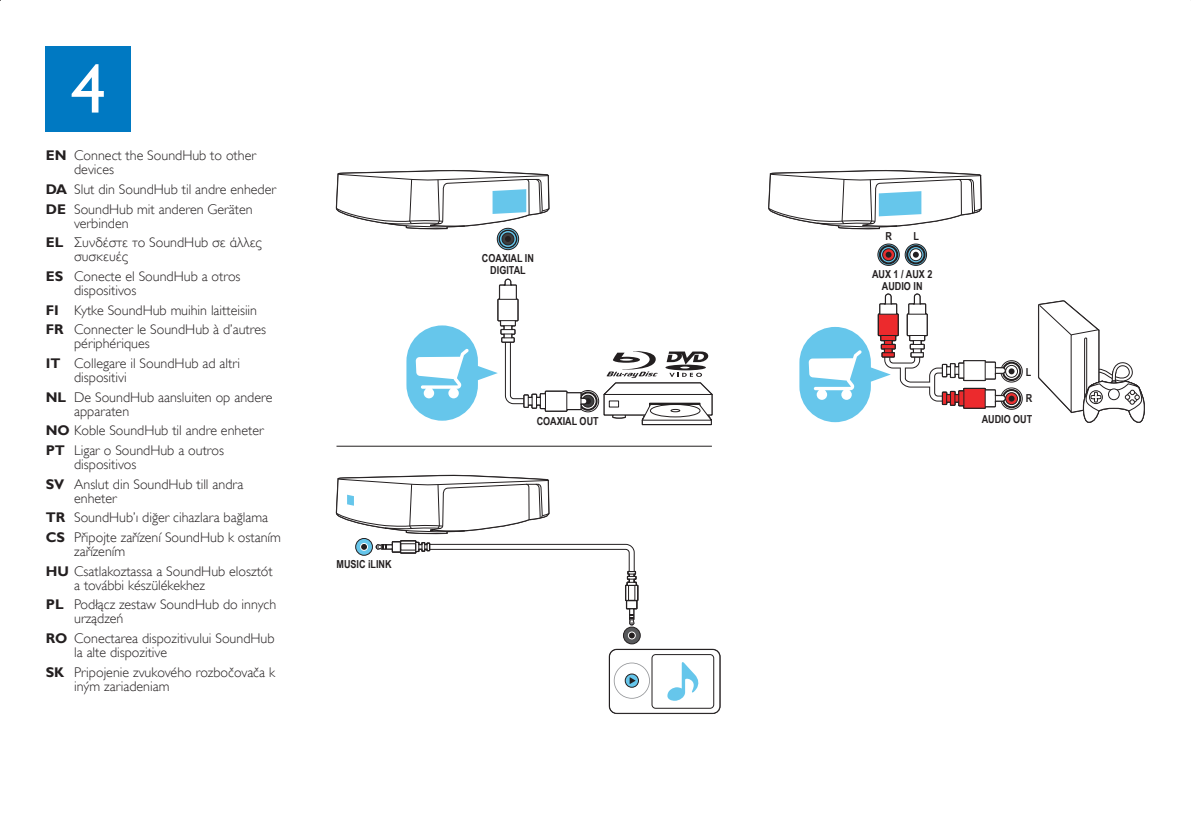
<style>
.page{position:relative;width:1191px;height:839px;background:#fff}
.page>*{position:absolute;margin:0;border:0;box-sizing:border-box;transform-origin:0 0}
.t1{font:70px "Gill Sans Alt One WGL";color:#fff}
.t2{font:14px/19.6px "Gill Sans Alt One WGL Light";color:#231f20}
.t3{font:700 11px/12px "Arial Narrow";color:#231f20;text-align:center}
.s1{font-family:"Gill Sans Alt One WGL";font-weight:700}
</style>
<div class="page">
<div style="left:1002px;top:389px;width:19px;height:19px;border:2px solid #231f20;border-radius:50%"></div>
<div style="left:1005px;top:393px;width:12px;height:12px;border:1px solid #231f20;border-radius:50%"></div>
<div style="left:1000px;top:388px;width:22px;height:22px;border:1px solid #231f20;border-radius:50%"></div>
<div style="left:1002px;top:362px;width:19px;height:19px;border:2px solid #231f20;border-radius:50%"></div>
<div style="left:1005px;top:365px;width:13px;height:13px;border:1px solid #231f20;border-radius:50%"></div>
<div style="left:1000px;top:360px;width:22px;height:22px;border:1px solid #231f20;border-radius:50%"></div>
<svg style="left:877px;top:293px;width:137px;height:117px"></svg>
<svg style="left:1038px;top:300px;width:107px;height:123px"></svg>
<svg style="left:878px;top:244px;width:21px;height:21px"></svg>
<div style="left:877px;top:244px;width:22px;height:22px;border:1px solid #231f20;border-radius:50%"></div>
<div style="left:879px;top:245px;width:19px;height:19px;border:2px solid #231f20;border-radius:50%"></div>
<svg style="left:882px;top:249px;width:12px;height:12px"></svg>
<div style="left:882px;top:249px;width:12px;height:12px;border:1px solid #231f20;border-radius:50%"></div>
<svg style="left:885px;top:252px;width:6px;height:6px"></svg>
<svg style="left:905px;top:244px;width:21px;height:21px"></svg>
<div style="left:904px;top:244px;width:23px;height:22px;border:1px solid #231f20;border-radius:50%"></div>
<div style="left:906px;top:245px;width:19px;height:19px;border:2px solid #231f20;border-radius:50%"></div>
<svg style="left:910px;top:249px;width:12px;height:12px"></svg>
<div style="left:909px;top:248px;width:13px;height:13px;border:1px solid #231f20;border-radius:50%"></div>
<svg style="left:913px;top:252px;width:6px;height:6px"></svg>
<svg style="left:497px;top:228px;width:21px;height:22px"></svg>
<div style="left:497px;top:228px;width:22px;height:22px;border:1px solid #231f20;border-radius:50%"></div>
<div style="left:498px;top:230px;width:19px;height:18px;border:1px solid #231f20;border-radius:50%"></div>
<div style="left:502px;top:233px;width:12px;height:12px;background:#3e3e3f;border-radius:50%"></div>
<div style="left:502px;top:233px;width:12px;height:12px;border:1px solid #231f20;border-radius:50%"></div>
<svg style="left:505px;top:236px;width:6px;height:6px"></svg>
<svg style="left:623px;top:627px;width:17px;height:17px"></svg>
<div style="left:623px;top:627px;width:17px;height:17px;border:1px solid #231f20;border-radius:50%"></div>
<div style="left:628px;top:632px;width:7px;height:7px;background:#231f20;border-radius:50%"></div>
<div style="left:628px;top:632px;width:8px;height:7px;border:1px solid #fff;border-radius:50%"></div>
<div style="left:609px;top:649px;width:111px;height:65px;border:1px solid #231f20;border-radius:7px"></div>
<svg style="left:614px;top:663px;width:36px;height:36px"></svg>
<div style="left:651px;top:654px;width:63px;height:55px;border:1px solid #231f20;border-radius:4px"></div>
<svg style="left:667px;top:662px;width:32px;height:39px"></svg>
<svg style="left:768px;top:170px;width:214px;height:60px"></svg>
<svg style="left:335px;top:170px;width:215px;height:60px"></svg>
<div style="left:799px;top:327px;width:72px;height:95px;background:#66c6eb;border-radius:36px"></div>
<svg style="left:808px;top:350px;width:53px;height:50px"></svg>
<svg style="left:335px;top:278px;width:378px;height:348px"></svg>
<div style="left:46px;top:46px;width:85px;height:85px;background:#0079c2"></div>
<h1 class="t1" style="left:71px;top:48px;width:36px">4</h1>
<p class="t2" style="left:74px;top:149px;width:183px;line-height:14px;text-indent:-28px"><span class="s1">EN</span> Connect the SoundHub to other devices</p>
<p class="t2" style="left:46px;top:180px;width:232px"><span class="s1">DA</span> Slut din SoundHub til andre enheder<br><span class="s1">DE</span> SoundHub mit anderen Geräten</p>
<p class="t2" style="left:46px;top:213px;width:218px;text-indent:28px">verbinden<br><span class="s1">EL</span> Συνδέστε το SoundHub σε άλλες</p>
<p class="t2" style="left:46px;top:247px;width:196px;text-indent:28px">συσκευές<br><span class="s1">ES</span> Conecte el SoundHub a otros</p>
<p class="t2" style="left:46px;top:281px;width:222px;text-indent:28px">dispositivos<br><span class="s1">FI</span> Kytke SoundHub muihin laitteisiin<br><span class="s1">FR</span> Connecter le SoundHub à d’autres</p>
<p class="t2" style="left:46px;top:334px;width:196px;text-indent:28px">périphériques<br><span class="s1">IT</span> Collegare il SoundHub ad altri</p>
<p class="t2" style="left:46px;top:368px;width:228px;text-indent:28px">dispositivi<br><span class="s1">NL</span> De SoundHub aansluiten op andere</p>
<p class="t2" style="left:46px;top:401px;width:219px;text-indent:28px">apparaten<br><span class="s1">NO</span> Koble SoundHub til andre enheter<br><span class="s1">PT</span> Ligar o SoundHub a outros</p>
<p class="t2" style="left:46px;top:455px;width:199px;text-indent:28px">dispositivos<br><span class="s1">SV</span> Anslut din SoundHub till andra</p>
<p class="t2" style="left:46px;top:488px;width:237px;text-indent:28px">enheter<br><span class="s1">TR</span> SoundHub’ı diğer cihazlara bağlama<br><span class="s1">CS</span> Připojte zařízení SoundHub k ostaním</p>
<p class="t2" style="left:46px;top:542px;width:228px;text-indent:28px">zařízením<br><span class="s1">HU</span> Csatlakoztassa a SoundHub elosztót</p>
<p class="t2" style="left:46px;top:575px;width:232px;text-indent:28px">a további készülékekhez<br><span class="s1">PL</span> Podłącz zestaw SoundHub do innych</p>
<p class="t2" style="left:46px;top:609px;width:230px;text-indent:28px">urządzeń<br><span class="s1">RO</span> Conectarea dispozitivului SoundHub</p>
<p class="t2" style="left:46px;top:643px;width:231px;text-indent:28px">la alte dispozitive<br><span class="s1">SK</span> Pripojenie zvukového rozbočovača k</p>
<p class="t2" style="left:74px;top:676px;width:97px">iným zariadeniam</p>
<p class="t3" style="left:336px;top:558px;width:57px">MUSIC iLINK</p>
<p class="t3" style="left:482px;top:252px;width:53px">COAXIAL IN<br>DIGITAL</p>
<p class="t3" style="left:537px;top:415px;width:63px">COAXIAL OUT</p>
<p class="t3" style="left:885px;top:230px;width:8px">R</p>
<p class="t3" style="left:913px;top:230px;width:7px">L</p>
<p class="t3" style="left:872px;top:268px;width:62px">AUX 1 / AUX 2<br>AUDIO IN</p>
<p class="t3" style="left:1025px;top:366px;width:7px">L</p>
<p class="t3" style="left:1025px;top:392px;width:8px">R</p>
<p class="t3" style="left:981px;top:413px;width:52px">AUDIO OUT</p>
</div>
